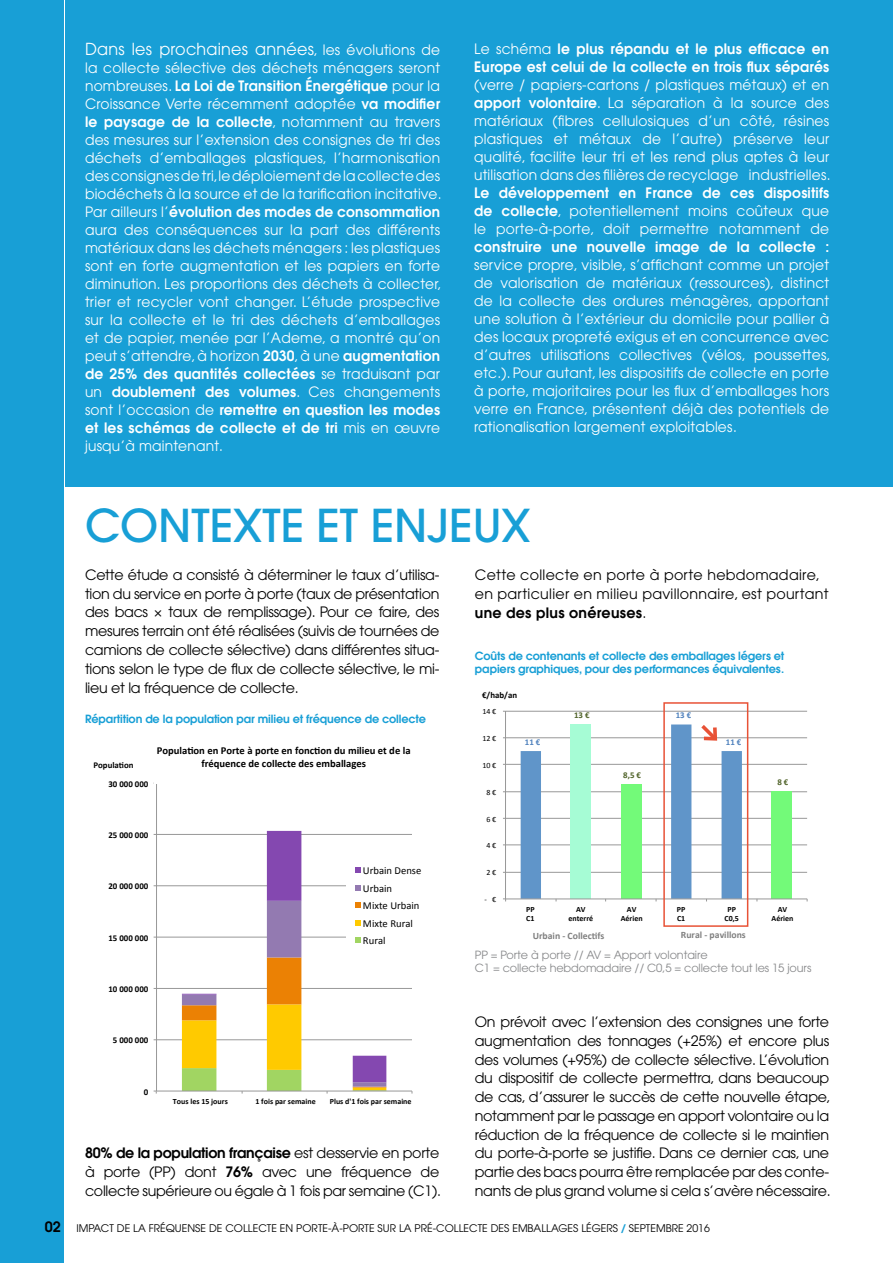
<style>
.page{position:relative;width:893px;height:1263px;background:#fff}
.page>*{position:absolute;margin:0;border:0;box-sizing:border-box;transform-origin:0 0}
.t1{font:500 45px "Avant Garde";color:#189fd6}
.t2{font:16.5px "Avant Garde";color:#fff}
.t3{font:14.25px/18px "Avant Garde";letter-spacing:.015em;color:#fff;text-align:justify}
.t4{font:14.25px/18.8px "Avant Garde";letter-spacing:-.02em;color:#000;text-align:justify}
.t5{font:600 14.25px/18px "Avant Garde";letter-spacing:.015em;color:#fff}
.t6{font:14.25px/18.8px "Avant Garde";letter-spacing:.02em;color:#000}
.t7{font:600 11.25px/13.5px "Avant Garde";letter-spacing:-.01em;color:#189fd6}
.t8{font:11.25px/13.5px "Avant Garde";letter-spacing:-.01em;color:#87888a}
.t9{font:700 10.65px/12.5px "Calibri";color:#000;text-align:center}
.t10{font:10.65px/17.4px "Calibri";color:#000}
.t11{font:10.5px "Avant Garde";color:#000}
.t12{font:700 9.75px "Calibri";color:#7f7f7f}
.t13{font:700 8.85px "Calibri";color:#000}
.t14{font:700 8.85px "Calibri";color:#4f81bd}
.t15{font:700 8.85px "Calibri";color:#4f6228}
.t16{font:700 7.95px/8.9px "Calibri";color:#000;text-align:center}
.t17{font:7.95px "Calibri";color:#000}
.s1{font-size:14.25px}
.s2{font-weight:600}
.s3{font-weight:400}
.s4{font-weight:600;font-size:14.25px}
.s5{font-weight:600;color:#189fd6}
</style>
<div class="page">
<div style="left:0;top:0;width:64px;height:1263px;background:#189fd6"></div>
<svg style="left:153px;top:782px;width:260px;height:312px"></svg>
<div style="left:65px;top:0;width:828px;height:487px;background:#189fd6"></div>
<svg style="left:503px;top:702px;width:305px;height:225px"></svg>
<div style="left:663px;top:702px;width:85px;height:225px;border:2px solid #e85236"></div>
<svg style="left:521px;top:721px;width:221px;height:180px"></svg>
<p class="t2" style="left:85px;top:40px;width:357px">Dans les prochaines années<span class="s1">, les évolutions de</span></p>
<p class="t3" style="left:85px;top:59px;width:358px">la collecte sélective des déchets ménagers seront nombreuses. <span class="s2">La Loi de Transition Énergétique</span> pour la Croissance Verte récemment adoptée <span class="s2">va modifier le paysage de la collecte</span>, notamment au travers des mesures sur l’extension des consignes de tri des déchets d’emballages plastiques, l’harmonisation des consignes de tri, le déploiement de la collecte des biodéchets à la source et de la tarification incitative.<br>Par ailleurs l’<span class="s2">évolution des modes de consommation </span>aura des conséquences sur la part des différents matériaux dans les déchets ménagers : les plastiques sont en forte augmentation et les papiers en forte diminution. Les proportions des déchets à collecter, trier et recycler vont changer. L’étude prospective sur la collecte et le tri des déchets d’emballages et de papier, menée par l’Ademe, a montré qu’on peut s’attendre, à horizon <span class="s2">2030</span>, à une <span class="s2">augmentation de 25% des quantités collectées</span> se traduisant par un <span class="s2">doublement des volumes</span>. Ces changements sont l’occasion de <span class="s2">remettre en question les modes et les schémas de collecte et de tri</span> mis en œuvre jusqu’à maintenant.</p>
<p class="t5" style="left:474px;top:39px;width:357px"><span class="s3">Le schéma</span> le plus répandu et le plus efficace en<br>Europe est celui de la collecte en trois flux séparés</p>
<p class="t3" style="left:474px;top:75px;width:358px">(verre / papiers-cartons / plastiques métaux) et en <span class="s2">apport volontaire</span>. La séparation à la source des matériaux (fibres cellulosiques d’un côté, résines plastiques et métaux de l’autre) préserve leur qualité, facilite leur tri et les rend plus aptes à leur utilisation dans des filières de recyclage industrielles.</p>
<p class="t3" style="left:474px;top:183px;width:357px"><span class="s2">Le développement en France de ces dispositifs de collecte</span>, potentiellement moins coûteux que le porte-à-porte, doit permettre notamment de</p>
<p class="t5" style="left:474px;top:237px;width:357px">construire une nouvelle image de la collecte :</p>
<p class="t3" style="left:474px;top:255px;width:358px">service propre, visible, s’affichant comme un projet de valorisation de matériaux (ressources), distinct de la collecte des ordures ménagères, apportant une solution à l’extérieur du domicile pour pallier à des locaux propreté exigus et en concurrence avec d’autres utilisations collectives (vélos, poussettes, etc.). Pour autant, les dispositifs de collecte en porte à porte, majoritaires pour les flux d’emballages hors verre en France, présentent déjà des potentiels de rationalisation largement exploitables.</p>
<h1 class="t1" style="left:85px;top:497px;width:447px">CONTEXTE ET ENJEUX</h1>
<p class="t4" style="left:85px;top:565px;width:356px">Cette étude a consisté à déterminer le taux d’utilisa&shy;tion du service en porte à porte (taux de présentation des bacs × taux de remplissage). Pour ce faire, des mesures terrain ont été réalisées (suivis de tournées de camions de collecte sélective) dans différentes situa&shy;tions selon le type de flux de collecte sélective, le mi&shy;lieu et la fréquence de collecte.</p>
<p class="t6" style="left:475px;top:565px;width:355px">Cette collecte en porte à porte hebdomadaire, en particulier en milieu pavillonnaire, est pourtant <span class="s2">une des plus onéreuses</span>.</p>
<p class="t7" style="left:475px;top:649px;width:311px">Coûts de contenants et collecte des emballages légers et papiers graphiques, pour des performances équivalentes.</p>
<p class="t13" style="left:482px;top:689px;width:37px">€/hab/an</p>
<p class="t7" style="left:85px;top:712px;width:343px">Répartition de la population par milieu et fréquence de collecte</p>
<p class="t13" style="left:93px;top:760px;width:42px">Popula8on</p>
<p class="t13" style="left:108px;top:778px;width:41px">30 000 000</p>
<p class="t9" style="left:157px;top:744px;width:255px">Popula8on en Porte à porte en fonc8on du milieu et de la fréquence de collecte des emballages</p>
<p class="t13" style="left:108px;top:829px;width:41px">25 000 000</p>
<p class="t13" style="left:108px;top:881px;width:41px">20 000 000</p>
<p class="t13" style="left:108px;top:932px;width:41px">15 000 000</p>
<p class="t13" style="left:108px;top:983px;width:41px">10 000 000</p>
<p class="t13" style="left:113px;top:1035px;width:37px">5 000 000</p>
<p class="t13" style="left:144px;top:1086px;width:6px">0</p>
<p class="t10" style="left:363px;top:862px;width:60px">Urbain Dense<br>Urbain<br>Mixte Urbain<br>Mixte Rural<br>Rural</p>
<p class="t16" style="left:173px;top:1097px;width:56px">Tous les 15 jours</p>
<p class="t16" style="left:255px;top:1097px;width:62px">1 fois par semaine</p>
<p class="t16" style="left:330px;top:1097px;width:83px">Plus d'1 fois par semaine</p>
<p class="t4" style="left:85px;top:1144px;width:357px"><span class="s2">80% de la population française</span> est desservie en porte à porte (PP) dont <span class="s2">76%</span> avec une fréquence de collecte supérieure ou égale à 1 fois par semaine (C1).</p>
<p class="t17" style="left:482px;top:706px;width:15px">14 €</p>
<p class="t17" style="left:482px;top:733px;width:15px">12 €</p>
<p class="t17" style="left:482px;top:760px;width:15px">10 €</p>
<p class="t17" style="left:486px;top:787px;width:11px">8 €</p>
<p class="t17" style="left:486px;top:814px;width:11px">6 €</p>
<p class="t17" style="left:486px;top:841px;width:11px">4 €</p>
<p class="t17" style="left:486px;top:868px;width:11px">2 €</p>
<p class="t17" style="left:484px;top:894px;width:13px">--‐ €</p>
<p class="t14" style="left:525px;top:736px;width:17px">11 €</p>
<p class="t15" style="left:574px;top:709px;width:17px">13 €</p>
<p class="t15" style="left:623px;top:770px;width:19px">8,5 €</p>
<p class="t14" style="left:676px;top:709px;width:17px">13 €</p>
<p class="t14" style="left:726px;top:736px;width:17px">11 €</p>
<p class="t15" style="left:777px;top:776px;width:12px">8 €</p>
<p class="t16" style="left:526px;top:905px;width:10px;text-align:left">PP<br>C1</p>
<p class="t16" style="left:568px;top:905px;width:26px">AV enterré</p>
<p class="t16" style="left:621px;top:905px;width:23px">AV<br>Aérien</p>
<p class="t16" style="left:677px;top:905px;width:10px;text-align:left">PP<br>C1</p>
<p class="t16" style="left:724px;top:905px;width:16px">PP<br>C0,5</p>
<p class="t16" style="left:772px;top:905px;width:23px">AV<br>Aérien</p>
<p class="t12" style="left:533px;top:930px;width:73px">Urbain --‐ Collec&lt;fs</p>
<p class="t12" style="left:681px;top:928px;width:66px">Rural --‐ pavillons</p>
<p class="t8" style="left:475px;top:948px;width:338px">PP = Porte à porte // AV = Apport volontaire<br>C1 = collecte hebdomadaire // C0,5 = collecte tout les 15 jours</p>
<p class="t4" style="left:475px;top:1012px;width:357px">On prévoit avec l’extension des consignes une forte augmentation des tonnages (+25%) et encore plus des volumes (+95%) de collecte sélective. L’évolution du dispositif de collecte permettra, dans beaucoup de cas, d’assurer le succès de cette nouvelle étape, notamment par le passage en apport volontaire ou la réduction de la fréquence de collecte si le maintien du porte-à-porte se justifie. Dans ce dernier cas, une partie des bacs pourra être remplacée par des conte&shy;nants de plus grand volume si cela s’avère nécessaire.</p>
<p class="t11" style="left:45px;top:1221px;width:666px"><span class="s4">02</span> impact de la fréquense de collecte en porte-à-porte sur la pré-collecte des emballages légers <span class="s5">/</span> septembre 2016</p>
</div>
